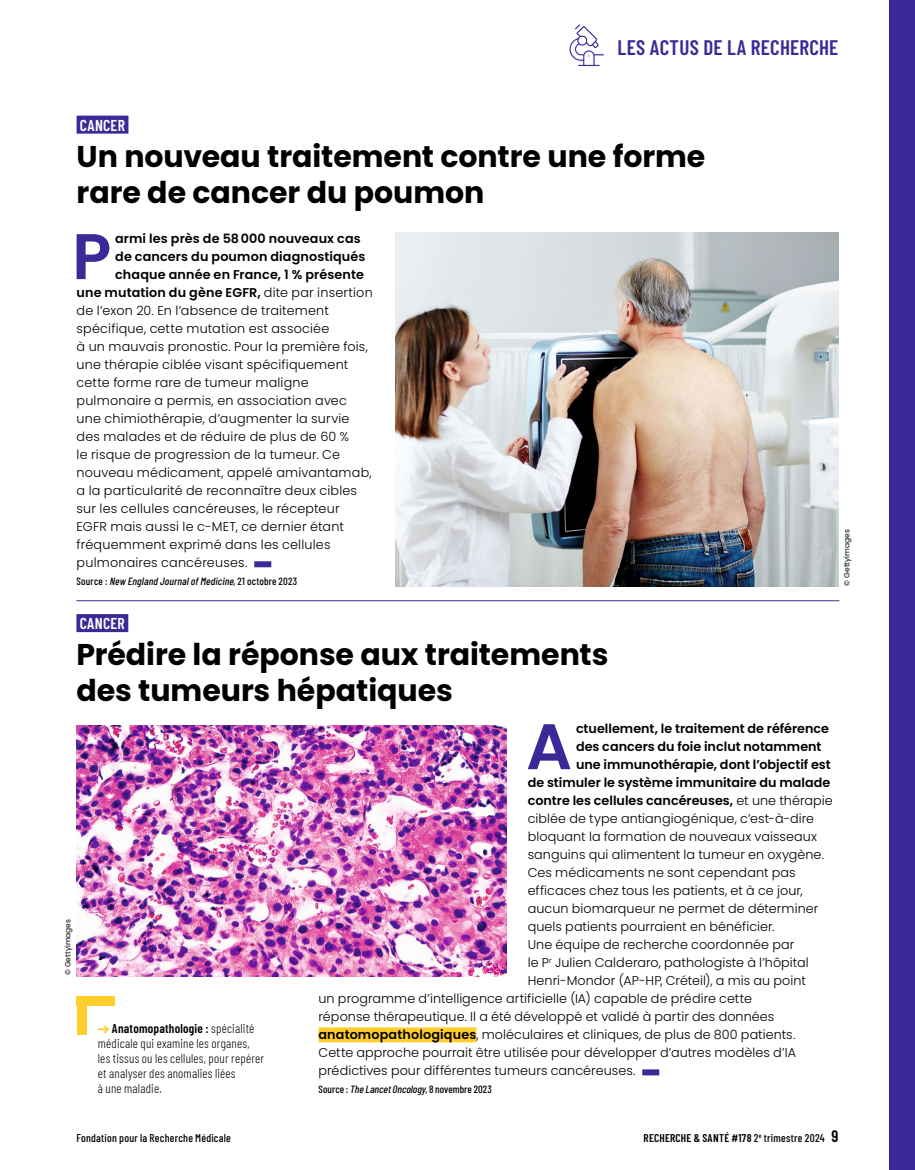
<style>
.page{position:relative;width:915px;height:1170px;background:#fff}
.page>*{position:absolute;margin:0;border:0;box-sizing:border-box;transform-origin:0 0}
.t1{font:600 64.35px "Poppins";color:#3a2996}
.t2{font:700 30px/36px "Poppins";color:#000}
.t3{font:600 21px "Barlow Condensed";letter-spacing:.01em;color:#3a2996}
.t4{font:600 15.75px "Barlow Condensed";letter-spacing:.015em;color:#fff}
.t5{font:300 12.75px "Poppins";letter-spacing:.005em;color:#000}
.t6{font:600 12.75px "Poppins";color:#000}
.t7{font:300 12.75px/15px "Barlow Condensed";letter-spacing:.015em;color:#000}
.t8{font:600 11.25px "Barlow Condensed";letter-spacing:.02em;color:#000}
.t9{font:500 11.25px "Barlow Condensed";letter-spacing:.02em;color:#000}
.t10{font:italic 500 10.5px "Barlow Condensed";color:#000}
.t11{font:500 10.5px "Barlow Condensed";color:#000}
.t12{font:7.5px "Poppins";color:#000}
.s1{font-weight:300}
.s2{font-style:normal}
.s3{font-weight:600}
.s4{font-style:italic}
.s5{font-weight:500}
.s6{font-size:16.5px}
</style>
<div class="page">
<svg style="left:569px;top:24px;width:35px;height:42px"></svg>
<hr style="left:76px;top:600px;width:763px;height:1px;background:#3a2996">
<div style="left:889px;top:0;width:25px;height:1169px;background:#3a2996"></div>
<div style="left:318px;top:1027px;width:158px;height:15px;background:#ffcd2c"></div>
<div style="left:642px;top:1069px;width:17px;height:6px;background:#3a2996"></div>
<img style="left:77px;top:725px;width:429px;height:251px">
<div style="left:76px;top:614px;width:52px;height:18px;background:#3a2996"></div>
<div style="left:254px;top:561px;width:17px;height:6px;background:#3a2996"></div>
<img style="left:395px;top:232px;width:443px;height:354px">
<div style="left:77px;top:116px;width:51px;height:18px;background:#3a2996"></div>
<svg style="left:98px;top:1025px;width:11px;height:8px"></svg>
<div style="left:77px;top:996px;width:38px;height:9px;background:#ffcd2c"></div>
<div style="left:77px;top:996px;width:9px;height:38px;background:#ffcd2c"></div>
<h3 class="t3" style="left:617px;top:32px;width:222px">LES ACTUS DE LA RECHERCHE</h3>
<p class="t4" style="left:80px;top:114px;width:47px">CANCER</p>
<h2 class="t2" style="left:77px;top:138px;width:630px">Un nouveau traitement contre une forme rare de cancer du poumon</h2>
<h1 class="t1" style="left:72px;top:219px;width:41px">P</h1>
<p class="t6" style="left:115px;top:231px;width:247px">armi les près de 58000 nouveaux cas</p>
<p class="t6" style="left:115px;top:249px;width:252px">de cancers du poumon diagnostiqués</p>
<p class="t6" style="left:115px;top:267px;width:250px">chaque année en France, 1 % présente</p>
<p class="t6" style="left:77px;top:285px;width:297px">une mutation du gène EGFR, <span class="s1">dite par insertion</span></p>
<p class="t5" style="left:77px;top:303px;width:254px">de l’exon 20. En l’absence de traitement</p>
<p class="t5" style="left:77px;top:321px;width:254px">spécifique, cette mutation est associée</p>
<p class="t5" style="left:77px;top:339px;width:293px">à un mauvais pronostic. Pour la première fois,</p>
<p class="t5" style="left:77px;top:357px;width:273px">une thérapie ciblée visant spécifiquement</p>
<p class="t5" style="left:77px;top:375px;width:233px">cette forme rare de tumeur maligne</p>
<p class="t5" style="left:77px;top:393px;width:272px">pulmonaire a permis, en association avec</p>
<p class="t5" style="left:77px;top:411px;width:274px">une chimiothérapie, d’augmenter la survie</p>
<p class="t5" style="left:77px;top:429px;width:274px">des malades et de réduire de plus de 60 %</p>
<p class="t5" style="left:77px;top:447px;width:265px">le risque de progression de la tumeur. Ce</p>
<p class="t5" style="left:77px;top:465px;width:296px">nouveau médicament, appelé amivantamab,</p>
<p class="t5" style="left:77px;top:483px;width:282px">a la particularité de reconnaître deux cibles</p>
<p class="t5" style="left:77px;top:501px;width:264px">sur les cellules cancéreuses, le récepteur</p>
<p class="t5" style="left:77px;top:519px;width:269px">EGFR mais aussi le c-MET, ce dernier étant</p>
<p class="t5" style="left:77px;top:537px;width:255px">fréquemment exprimé dans les cellules</p>
<p class="t5" style="left:77px;top:555px;width:172px">pulmonaires cancéreuses.</p>
<p class="t10" style="left:77px;top:574px;width:222px"><span class="s2">Source :</span> NewEnglandJournalofMedicine,<span class="s2">21 octobre 2023</span></p>
<p class="t12" style="left:842px;top:586px;width:58px;rotate:-90deg">© Gettyimages</p>
<p class="t4" style="left:80px;top:612px;width:47px">CANCER</p>
<h2 class="t2" style="left:76px;top:636px;width:533px">Prédire la réponse aux traitements des tumeurs hépatiques</h2>
<p class="t12" style="left:64px;top:975px;width:58px;rotate:-90deg">© Gettyimages</p>
<p class="t7" style="left:98px;top:1020px;width:168px;text-indent:14px"><span class="s3">Anatomopathologie :</span> spécialité médicale qui examine les organes, les tissus ou les cellules, pour repérer et analyser des anomalies liées<br>à une maladie.</p>
<h1 class="t1" style="left:526px;top:709px;width:48px">A</h1>
<p class="t6" style="left:575px;top:721px;width:254px">ctuellement, le traitement de référence</p>
<p class="t6" style="left:575px;top:739px;width:247px">des cancers du foie inclut notamment</p>
<p class="t6" style="left:575px;top:757px;width:256px">une immunothérapie, dont l’objectif est</p>
<p class="t6" style="left:527px;top:775px;width:304px">de stimuler le système immunitaire du malade</p>
<p class="t6" style="left:527px;top:793px;width:306px">contre les cellules cancéreuses, <span class="s1">et une thérapie</span></p>
<p class="t5" style="left:527px;top:811px;width:288px">ciblée de type antiangiogénique, c’est-à-dire</p>
<p class="t5" style="left:527px;top:829px;width:290px">bloquant la formation de nouveaux vaisseaux</p>
<p class="t5" style="left:527px;top:847px;width:298px">sanguins qui alimentent la tumeur en oxygène.</p>
<p class="t5" style="left:527px;top:865px;width:269px">Ces médicaments ne sont cependant pas</p>
<p class="t5" style="left:527px;top:883px;width:276px">efficaces chez tous les patients, et à ce jour,</p>
<p class="t5" style="left:527px;top:901px;width:292px">aucun biomarqueur ne permet de déterminer</p>
<p class="t5" style="left:527px;top:919px;width:248px">quels patients pourraient en bénéficier.</p>
<p class="t5" style="left:527px;top:937px;width:268px">Une équipe de recherche coordonnée par</p>
<p class="t5" style="left:527px;top:955px;width:282px">le P<sup>r</sup> Julien Calderaro, pathologiste à l’hôpital</p>
<p class="t5" style="left:527px;top:973px;width:279px">Henri-Mondor (AP-HP, Créteil), a mis au point</p>
<p class="t5" style="left:318px;top:991px;width:435px">un programme d’intelligence artificielle (IA) capable de prédire cette</p>
<p class="t5" style="left:318px;top:1009px;width:457px">réponse thérapeutique. Il a été développé et validé à partir des données</p>
<p class="t5" style="left:318px;top:1027px;width:478px"><span class="s3">anatomopathologiques</span>, moléculaires et cliniques, de plus de 800 patients.</p>
<p class="t5" style="left:318px;top:1045px;width:479px">Cette approche pourrait être utilisée pour développer d’autres modèles d’IA</p>
<p class="t5" style="left:318px;top:1063px;width:318px">prédictives pour différentes tumeurs cancéreuses.</p>
<p class="t11" style="left:318px;top:1081px;width:175px">Source : <span class="s4">TheLancetOncology,</span>8 novembre 2023</p>
<p class="t9" style="left:77px;top:1129px;width:156px">Fondation pour la Recherche Médicale</p>
<p class="t8" style="left:643px;top:1129px;width:196px">RECHERCHE &amp; SANTÉ #178 <span class="s5">2</span><sup>e</sup> <span class="s5">trimestre 2024</span> <span class="s6">9</span></p>
</div>
